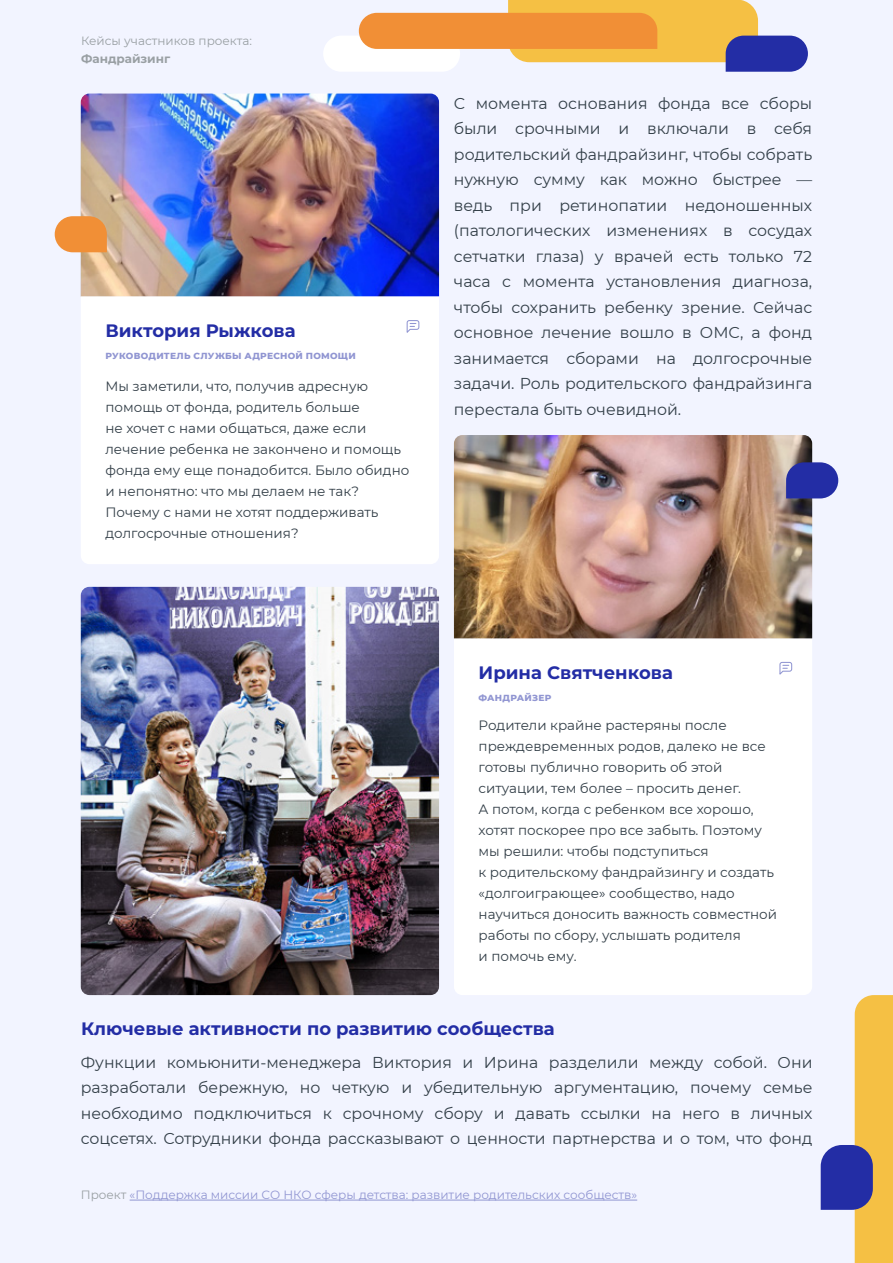
<style>
.page{position:relative;width:893px;height:1263px;background:#f2f4ff}
.page>*{position:absolute;margin:0;border:0;box-sizing:border-box;transform-origin:0 0}
.t1{font:700 18px "Montserrat";color:#232da5}
.t2{font:15.75px/25.5px "Montserrat";color:#333f48;text-align:justify}
.t3{font:13.5px/21px "Montserrat";color:#333f48}
.t4{font:12px "Montserrat";color:#9196d2}
.t5{font:12px "Montserrat";color:#999fa3}
.t6{font:700 12px "Montserrat";color:#999fa3}
.t7{font:800 9px "Montserrat";letter-spacing:.03em;color:#9196d2}
.s1{color:#999fa3}
</style>
<div class="page">
<svg style="left:821px;top:995px;width:72px;height:268px"></svg>
<div style="left:323px;top:36px;width:137px;height:36px;background:#fff;border-radius:18px"></div>
<svg style="left:359px;top:0;width:449px;height:72px"></svg>
<hr style="left:130px;top:1200px;width:507px;height:1px;background:#9196d2">
<img style="left:81px;top:94px;width:358px;height:203px">
<div style="left:81px;top:297px;width:358px;height:267px;background:#fff"></div>
<svg style="left:55px;top:216px;width:52px;height:36px;background:#ef9747"></svg>
<svg style="left:406px;top:319px;width:14px;height:15px"></svg>
<div style="left:454px;top:638px;width:358px;height:357px;background:#fff"></div>
<img style="left:454px;top:435px;width:358px;height:203px">
<svg style="left:786px;top:462px;width:52px;height:36px;background:#3841ab"></svg>
<svg style="left:778px;top:661px;width:15px;height:15px"></svg>
<img style="left:81px;top:587px;width:358px;height:408px">
<p class="t5" style="left:81px;top:33px;width:172px">Кейсы участников проекта:</p>
<p class="t6" style="left:81px;top:50px;width:91px">Фандрайзинг</p>
<p class="t1" style="left:105px;top:318px;width:192px">Виктория Рыжкова</p>
<p class="t7" style="left:105px;top:349px;width:252px">РУКОВОДИТЕЛЬ СЛУЖБЫ АДРЕСНОЙ ПОМОЩИ</p>
<p class="t3" style="left:105px;top:375px;width:305px">Мы заметили, что, получив адресную помощь от фонда, родитель больше<br>не хочет с нами общаться, даже если лечение ребенка не закончено и помощь фонда ему еще понадобится. Было обидно и непонятно: что мы делаем не так?<br>Почему с нами не хотят поддерживать долгосрочные отношения?</p>
<p class="t2" style="left:454px;top:90px;width:360px">С момента основания фонда все сборы были срочными и включали в себя родительский фандрайзинг, чтобы собрать нужную сумму как можно быстрее — ведь при ретинопатии недоношенных (патологических изменениях в сосудах сетчатки глаза) у врачей есть только 72 часа с момента установления диагноза, чтобы сохранить ребенку зрение. Сейчас основное лечение вошло в ОМС, а фонд занимается сборами на долгосрочные задачи. Роль родительского фандрайзинга перестала быть очевидной.</p>
<p class="t1" style="left:479px;top:659px;width:196px">Ирина Святченкова</p>
<p class="t7" style="left:479px;top:691px;width:74px">ФАНДРАЙЗЕР</p>
<p class="t3" style="left:479px;top:715px;width:300px">Родители крайне растеряны после преждевременных родов, далеко не все готовы публично говорить об этой ситуации, тем более – просить денег.<br>А потом, когда с ребенком все хорошо, хотят поскорее про все забыть. Поэтому мы решили: чтобы подступиться<br>к родительскому фандрайзингу и создать «долгоиграющее» сообщество, надо научиться доносить важность совместной работы по сбору, услышать родителя<br>и помочь ему.</p>
<p class="t1" style="left:81px;top:1016px;width:475px">Ключевые активности по развитию сообщества</p>
<p class="t2" style="left:81px;top:1049px;width:733px">Функции комьюнити-менеджера Виктория и Ирина разделили между собой. Они разработали бережную, но четкую и убедительную аргументацию, почему семье необходимо подключиться к срочному сбору и давать ссылки на него в личных соцсетях. Сотрудники фонда рассказывают о ценности партнерства и о том, что фонд</p>
<p class="t4" style="left:81px;top:1187px;width:558px"><span class="s1">Проект</span> «Поддержка миссии СО НКО сферы детства: развитие родительских сообществ»</p>
</div>
